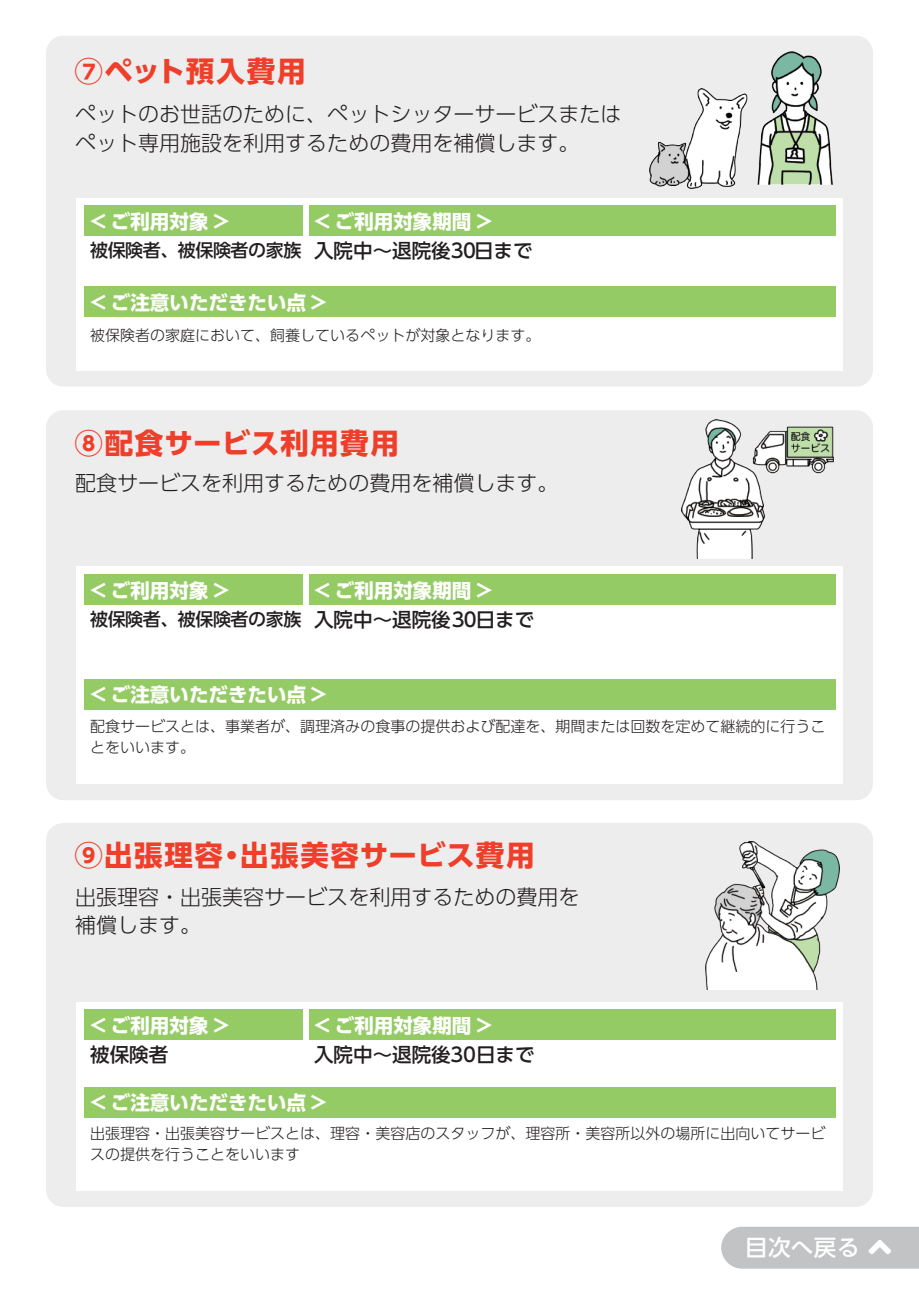
<style>
.page{position:relative;width:919px;height:1289px;background:#fff}
.page>*{position:absolute;margin:0;border:0;box-sizing:border-box;transform-origin:0 0}
.t1{font:700 28.5px "UD Shin Go Pro";letter-spacing:.045em;color:#ef3e29}
.t2{font:500 22.5px "UD Shin Go Pro";letter-spacing:.025em;color:#fff}
.t3{font:300 21px/28.5px "UD Shin Go Pro";color:#231f20}
.t4{font:700 19.5px "UD Shin Go Pro";color:#fff}
.t5{font:500 19.5px "UD Shin Go Pro";color:#231f20}
.t6{font:500 18px "UD Shin Go Pro";letter-spacing:-.025em;color:#231f20}
.t7{font:300 15px/21px "UD Shin Go Pro";color:#231f20}
.s1{font-size:19.5px}
</style>
<div class="page">
<div style="left:46px;top:823px;width:826px;height:383px;background:#ededed;border-radius:17px"></div>
<div style="left:76px;top:1001px;width:766px;height:189px;background:#fff"></div>
<div style="left:84px;top:1009px;width:218px;height:31px;background:#95cb64"></div>
<div style="left:84px;top:1087px;width:751px;height:31px;background:#95cb64"></div>
<div style="left:309px;top:1009px;width:526px;height:31px;background:#95cb64"></div>
<div style="left:46px;top:410px;width:826px;height:390px;background:#ededed;border-radius:17px"></div>
<div style="left:76px;top:566px;width:766px;height:217px;background:#fff"></div>
<div style="left:84px;top:573px;width:218px;height:31px;background:#95cb64"></div>
<div style="left:84px;top:678px;width:751px;height:31px;background:#95cb64"></div>
<div style="left:309px;top:573px;width:526px;height:31px;background:#95cb64"></div>
<div style="left:46px;top:36px;width:826px;height:350px;background:#ededed;border-radius:17px"></div>
<div style="left:76px;top:198px;width:766px;height:172px;background:#fff"></div>
<div style="left:84px;top:205px;width:218px;height:31px;background:#95cb64"></div>
<div style="left:84px;top:286px;width:751px;height:31px;background:#95cb64"></div>
<div style="left:309px;top:205px;width:526px;height:31px;background:#95cb64"></div>
<img style="left:649px;top:52px;width:183px;height:136px">
<img style="left:682px;top:419px;width:151px;height:139px">
<img style="left:705px;top:841px;width:134px;height:148px">
<div style="left:721px;top:1226px;width:197px;height:42px;background:#c2c3c5"></div>
<h1 class="t1" style="left:75px;top:48px;width:232px">⑦ペット預入費用</h1>
<h3 class="t3" style="left:75px;top:99px;width:547px">ペットのお世話のために、ペットシッターサービスまたはペット専用施設を利用するための費用を補償します。</h3>
<h3 class="t4" style="left:90px;top:206px;width:141px">&lt; ご利用対象 &gt;</h3>
<h3 class="t4" style="left:314px;top:206px;width:180px">&lt; ご利用対象期間 &gt;</h3>
<p class="t6" style="left:90px;top:235px;width:444px">被保険者、被保険者の家族 <span class="s1">入院中～退院後30日まで</span></p>
<h3 class="t4" style="left:90px;top:286px;width:238px">&lt; ご注意いただきたい点 &gt;</h3>
<p class="t7" style="left:90px;top:324px;width:451px">被保険者の家庭において、飼養しているペットが対象となります。</p>
<h1 class="t1" style="left:75px;top:419px;width:326px">⑧配食サービス利用費用</h1>
<h3 class="t3" style="left:75px;top:467px;width:484px">配食サービスを利用するための費用を補償します。</h3>
<h3 class="t4" style="left:90px;top:574px;width:141px">&lt; ご利用対象 &gt;</h3>
<h3 class="t4" style="left:314px;top:574px;width:180px">&lt; ご利用対象期間 &gt;</h3>
<p class="t6" style="left:90px;top:604px;width:445px">被保険者、被保険者の家族 <span class="s1">入院中～退院後30日まで</span></p>
<h3 class="t4" style="left:90px;top:679px;width:238px">&lt; ご注意いただきたい点 &gt;</h3>
<p class="t7" style="left:90px;top:715px;width:736px">配食サービスとは、事業者が、調理済みの食事の提供および配達を、期間または回数を定めて継続的に行うことをいいます。</p>
<h1 class="t1" style="left:75px;top:832px;width:461px">⑨出張理容・出張美容サービス費用</h1>
<h3 class="t3" style="left:75px;top:881px;width:505px">出張理容・出張美容サービスを利用するための費用を補償します。</h3>
<h3 class="t4" style="left:90px;top:1009px;width:141px">&lt; ご利用対象 &gt;</h3>
<h3 class="t4" style="left:314px;top:1009px;width:180px">&lt; ご利用対象期間 &gt;</h3>
<h3 class="t5" style="left:90px;top:1038px;width:80px">被保険者</h3>
<h3 class="t5" style="left:314px;top:1038px;width:222px">入院中～退院後30日まで</h3>
<h3 class="t4" style="left:90px;top:1087px;width:238px">&lt; ご注意いただきたい点 &gt;</h3>
<p class="t7" style="left:90px;top:1121px;width:736px">出張理容・出張美容サービスとは、理容・美容店のスタッフが、理容所・美容所以外の場所に出向いてサービスの提供を行うことをいいます</p>
<h2 class="t2" style="left:745px;top:1228px;width:116px">目次へ戻る</h2>
</div>
